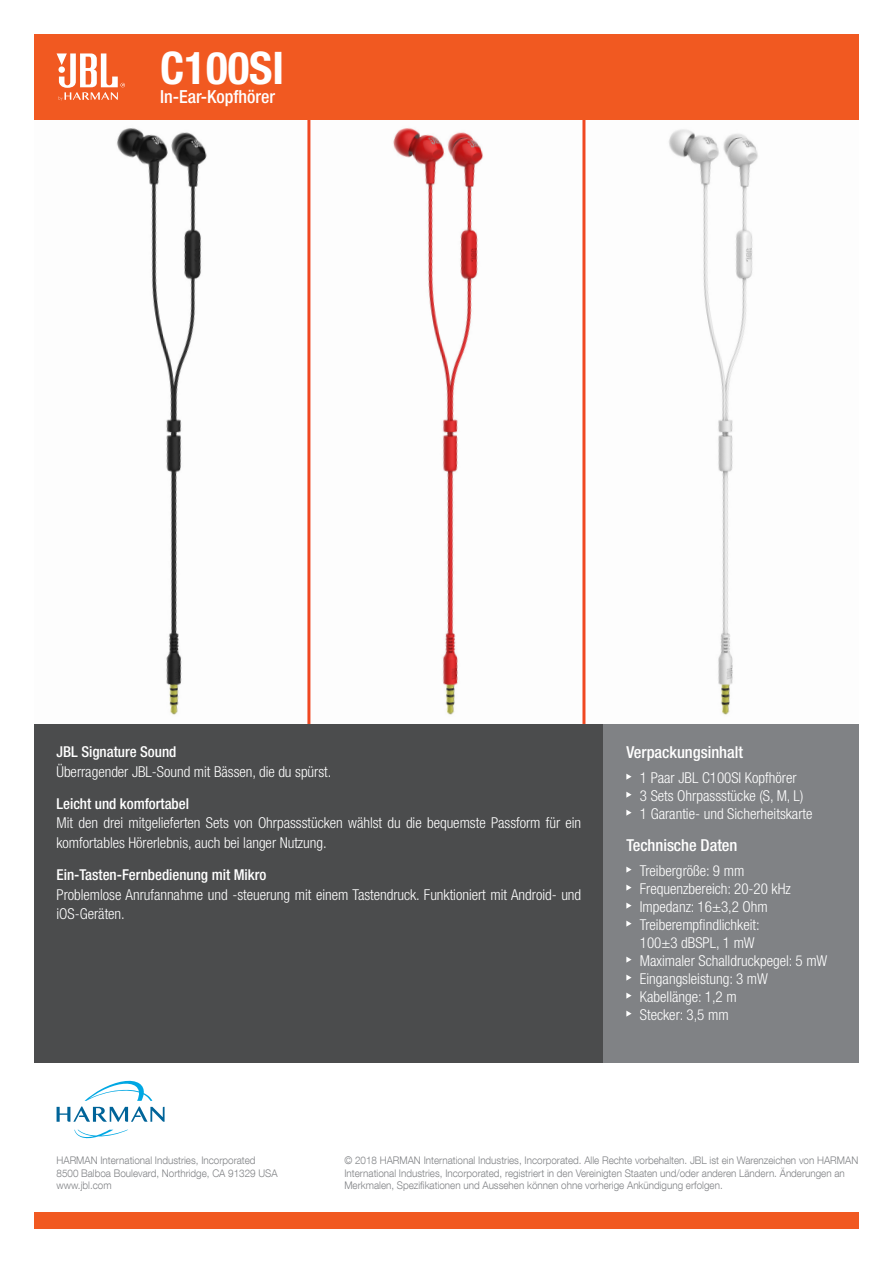
<style>
.page{position:relative;width:893px;height:1263px;background:#fff}
.page>*{position:absolute;margin:0;border:0;box-sizing:border-box;transform-origin:0 0}
.t1{font:700 condensed 45px "Helvetica Neue LT Pro";color:#fff}
.t2{font:500 condensed 18px "Helvetica Neue LT Pro";color:#fff}
.t3{font:500 condensed 16.5px "Helvetica Neue LT Pro";color:#fff}
.t4{font:300 condensed 15px/19.5px "Helvetica Neue LT Pro";color:#fff}
.t5{font:500 condensed 15px "Helvetica Neue LT Pro";color:#fff}
.t6{font:300 10.5px/12.6px "Helvetica Neue LT Com";color:#808285;scale:.94 1}
.s1{font-weight:500}
</style>
<div class="page">
<img style="left:34px;top:119px;width:273px;height:596px">
<img style="left:310px;top:119px;width:549px;height:605px">
<hr style="left:582px;top:119px;width:3px;height:605px;background:#f04822">
<hr style="left:307px;top:119px;width:3px;height:605px;background:#f04822">
<div style="left:34px;top:1213px;width:825px;height:16px;background:#f15921"></div>
<div style="left:34px;top:724px;width:570px;height:338px;background:#4b4c4d"></div>
<div style="left:604px;top:724px;width:255px;height:338px;background:#808285"></div>
<svg style="left:626px;top:774px;width:6px;height:6px"></svg>
<svg style="left:626px;top:792px;width:6px;height:6px"></svg>
<svg style="left:626px;top:810px;width:6px;height:6px"></svg>
<svg style="left:626px;top:866px;width:6px;height:7px"></svg>
<svg style="left:626px;top:884px;width:6px;height:7px"></svg>
<svg style="left:626px;top:902px;width:6px;height:7px"></svg>
<svg style="left:626px;top:920px;width:6px;height:7px"></svg>
<svg style="left:626px;top:956px;width:6px;height:7px"></svg>
<svg style="left:626px;top:974px;width:6px;height:7px"></svg>
<svg style="left:626px;top:992px;width:6px;height:7px"></svg>
<svg style="left:626px;top:1010px;width:6px;height:7px"></svg>
<div style="left:34px;top:34px;width:825px;height:85px;background:#f15921"></div>
<svg style="left:57px;top:53px;width:68px;height:48px"></svg>
<svg style="left:74px;top:1130px;width:54px;height:8px"></svg>
<svg style="left:57px;top:1080px;width:108px;height:42px"></svg>
<p class="t1" style="left:160px;top:40px;width:125px">C100SI</p>
<p class="t2" style="left:160px;top:86px;width:116px">In-Ear-Kopfhörer</p>
<p class="t4" style="left:57px;top:742px;width:276px"><span class="s1">JBL Signature Sound<br></span>Überragender JBL-Sound mit Bässen, die du spürst.</p>
<p class="t5" style="left:57px;top:795px;width:134px">Leicht und komfortabel</p>
<p class="t4" style="left:57px;top:813px;width:526px">Mit den drei mitgelieferten Sets von Ohrpassstücken wählst du die bequemste Passform für ein komfortables Hörerlebnis, auch bei langer Nutzung.</p>
<p class="t5" style="left:57px;top:866px;width:211px">Ein-Tasten-Fernbedienung mit Mikro</p>
<p class="t4" style="left:57px;top:884px;width:526px">Problemlose Anrufannahme und -steuerung mit einem Tastendruck. Funktioniert mit Android- und iOS-Geräten.</p>
<p class="t3" style="left:626px;top:743px;width:118px">Verpackungsinhalt</p>
<p class="t4" style="left:640px;top:767px;width:158px">1 Paar JBL C100SI Kopfhörer</p>
<p class="t4" style="left:640px;top:785px;width:165px">3 Sets Ohrpassstücke (S, M, L)</p>
<p class="t4" style="left:640px;top:803px;width:174px">1 Garantie- und Sicherheitskarte</p>
<p class="t3" style="left:626px;top:835px;width:113px">Technische Daten</p>
<p class="t4" style="left:640px;top:860px;width:106px">Treibergröße: 9 mm</p>
<p class="t4" style="left:640px;top:878px;width:152px">Frequenzbereich: 20-20 kHz</p>
<p class="t4" style="left:640px;top:896px;width:130px">Impedanz: 16±3,2 Ohm</p>
<p class="t4" style="left:640px;top:915px;width:121px;line-height:18px">Treiberempfindlichkeit:<br>100±3 dBSPL, 1 mW</p>
<p class="t4" style="left:640px;top:950px;width:189px">Maximaler Schalldruckpegel: 5 mW</p>
<p class="t4" style="left:640px;top:968px;width:130px">Eingangsleistung: 3 mW</p>
<p class="t4" style="left:640px;top:986px;width:98px">Kabellänge: 1,2 m</p>
<p class="t4" style="left:640px;top:1004px;width:90px">Stecker: 3,5 mm</p>
<p class="t6" style="left:57px;top:1154px;width:213px">HARMAN International Industries, Incorporated</p>
<p class="t6" style="left:57px;top:1166px;width:237px">8500 Balboa Boulevard, Northridge, CA 91329 USA</p>
<p class="t6" style="left:57px;top:1179px;width:60px">www.jbl.com</p>
<p class="t6" style="left:344px;top:1154px;width:548px">© 2018 HARMAN International Industries, Incorporated. Alle Rechte vorbehalten. JBL ist ein Warenzeichen von HARMAN<br>International Industries, Incorporated, registriert in den Vereinigten Staaten und/oder anderen Ländern. Änderungen an<br>Merkmalen, Spezifikationen und Aussehen können ohne vorherige Ankündigung erfolgen.</p>
</div>
